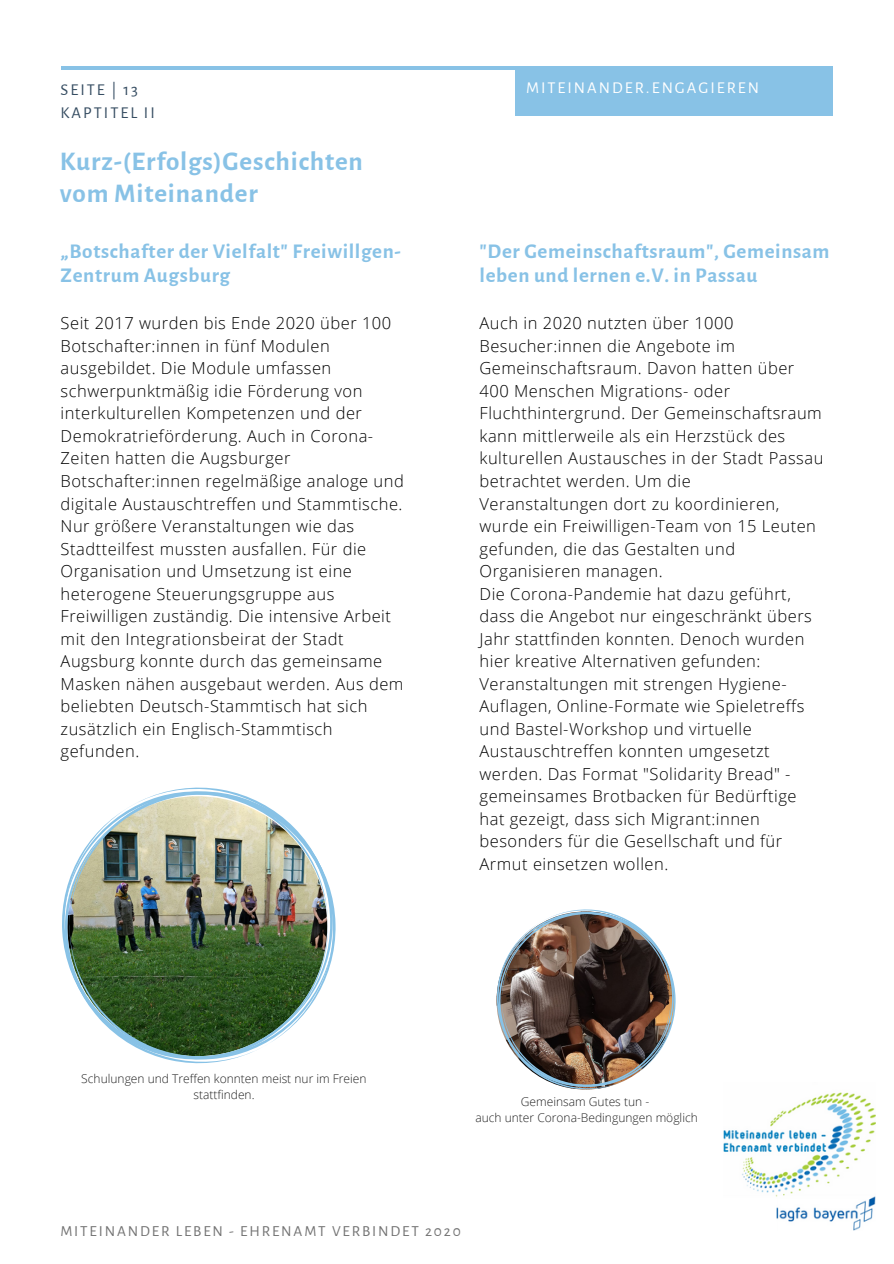
<style>
.page{position:relative;width:894px;height:1264px;background:#fff}
.page>*{position:absolute;margin:0;border:0;box-sizing:border-box;transform-origin:0 0}
.t1{font:700 27px/31.5px "Alegreya Sans";letter-spacing:.03em;color:#88c2e6}
.t2{font:700 21px/24.8px "Alegreya Sans";letter-spacing:.03em;color:#88c2e6}
.t3{font:300 16.5px/22.5px "Open Sans";letter-spacing:.03em;color:#000}
.t4{font:16.5px "Alegreya Sans";letter-spacing:.12em;color:#fff}
.t5{font:16.5px "Alegreya Sans";letter-spacing:.12em;color:#364d62}
.t6{font:15.3px "Alegreya Sans";letter-spacing:.12em;color:#737373}
.t7{font:300 12px/15.8px "Open Sans";color:#222;text-align:center}
</style>
<div class="page">
<hr style="left:61px;top:66px;width:771px;height:4px;background:#88c2e6">
<div style="left:515px;top:66px;width:317px;height:50px;background:#88c2e6"></div>
<img style="left:63px;top:790px;width:273px;height:274px">
<img style="left:723px;top:1092px;width:152px;height:138px">
<img style="left:496px;top:909px;width:180px;height:181px">
<p class="t5" style="left:61px;top:82px;width:79px">SEITE | 13</p>
<p class="t4" style="left:526px;top:80px;width:235px">MITEINANDER.ENGAGIEREN</p>
<p class="t5" style="left:61px;top:105px;width:96px">KAPTITEL II</p>
<h1 class="t1" style="left:60px;top:146px;width:305px">Kurz-(Erfolgs)Geschichten vom Miteinander</h1>
<p class="t2" style="left:61px;top:239px;width:342px">„Botschafter der Vielfalt" Freiwillgen-<br>Zentrum Augsburg</p>
<p class="t2" style="left:479px;top:239px;width:351px">"Der Gemeinschaftsraum", Gemeinsam leben und lernen e.V. in Passau</p>
<p class="t3" style="left:61px;top:311px;width:344px">Seit 2017 wurden bis Ende 2020 über 100<br>Botschafter:innen in fünf Modulen ausgebildet. Die Module umfassen schwerpunktmäßig idie Förderung von interkulturellen Kompetenzen und der Demokratrieförderung. Auch in Corona-Zeiten hatten die Augsburger Botschafter:innen regelmäßige analoge und digitale Austauschtreffen und Stammtische.<br>Nur größere Veranstaltungen wie das Stadtteilfest mussten ausfallen. Für die Organisation und Umsetzung ist eine heterogene Steuerungsgruppe aus Freiwilligen zuständig. Die intensive Arbeit mit den Integrationsbeirat der Stadt Augsburg konnte durch das gemeinsame Masken nähen ausgebaut werden. Aus dem beliebten Deutsch-Stammtisch hat sich zusätzlich ein Englisch-Stammtisch gefunden.</p>
<p class="t3" style="left:479px;top:311px;width:345px">Auch in 2020 nutzten über 1000<br>Besucher:innen die Angebote im Gemeinschaftsraum. Davon hatten über 400 Menschen Migrations- oder Fluchthintergrund. Der Gemeinschaftsraum kann mittlerweile als ein Herzstück des kulturellen Austausches in der Stadt Passau betrachtet werden. Um die<br>Veranstaltungen dort zu koordinieren, wurde ein Freiwilligen-Team von 15 Leuten gefunden, die das Gestalten und Organisieren managen.<br>Die Corona-Pandemie hat dazu geführt, dass die Angebot nur eingeschränkt übers Jahr stattfinden konnten. Denoch wurden hier kreative Alternativen gefunden:<br>Veranstaltungen mit strengen Hygiene-Auflagen, Online-Formate wie Spieletreffs und Bastel-Workshop und virtuelle Austauschtreffen konnten umgesetzt werden. Das Format "Solidarity Bread" - gemeinsames Brotbacken für Bedürftige hat gezeigt, dass sich Migrant:innen besonders für die Gesellschaft und für Armut einsetzen wollen.</p>
<p class="t7" style="left:81px;top:1070px;width:287px">Schulungen und Treffen konnten meist nur im Freien stattfinden.</p>
<p class="t7" style="left:475px;top:1093px;width:224px">Gemeinsam Gutes tun -<br>auch unter Corona-Bedingungen möglich</p>
<p class="t6" style="left:60px;top:1223px;width:402px">MITEINANDER LEBEN - EHRENAMT VERBINDET 2020</p>
</div>
